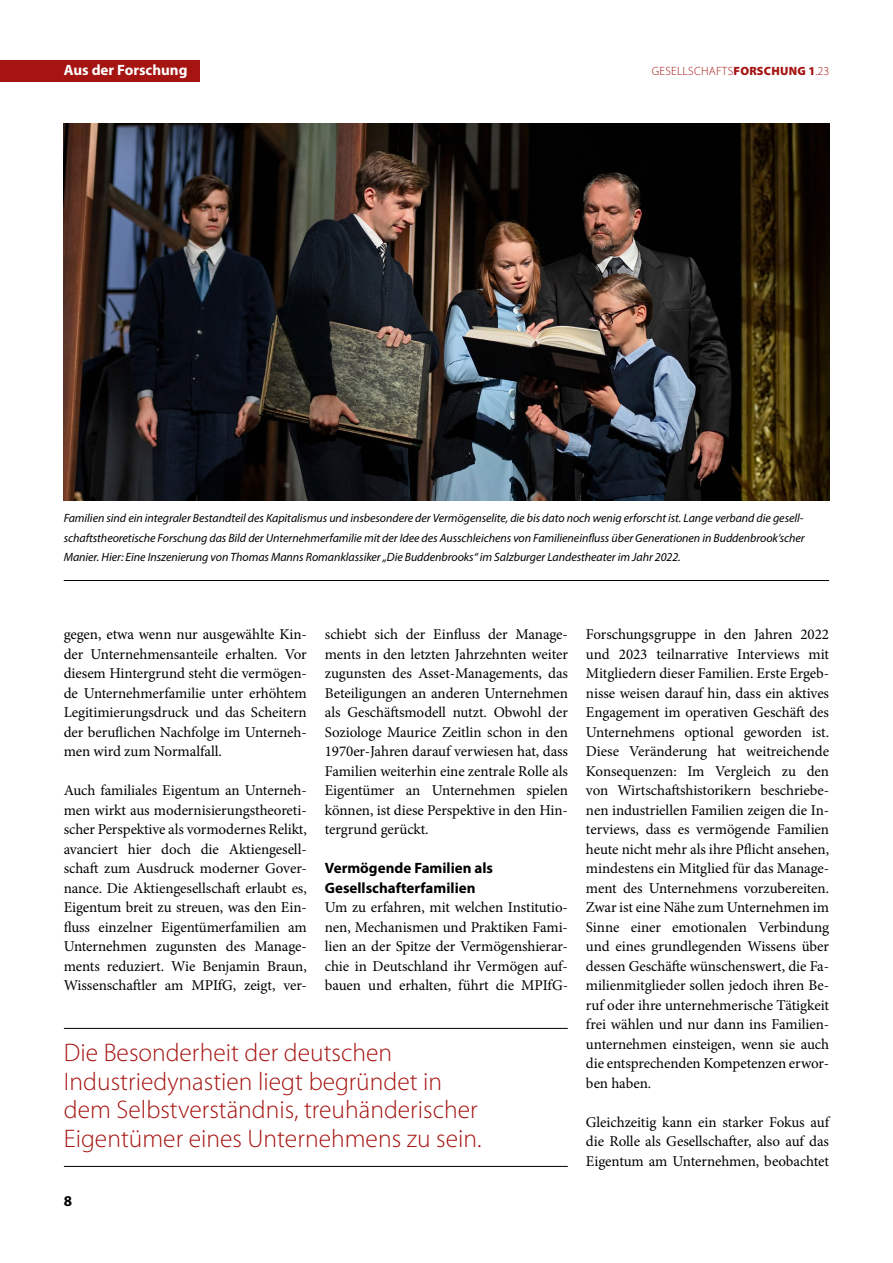
<style>
.page{position:relative;width:893px;height:1263px;background:#fff}
.page>*{position:absolute;margin:0;border:0;box-sizing:border-box;transform-origin:0 0}
.t1{font:300 25.5px/28.5px "Myriad Pro";color:#a51411}
.t2{font:15px/19.5px "Minion Pro";letter-spacing:-.005em;color:#000;text-align:justify}
.t3{font:700 15px/19.5px "Myriad Pro";color:#000}
.t4{font:700 15px "Myriad Pro";color:#fff}
.t5{font:italic 12px/19.5px "Myriad Pro";letter-spacing:-.005em;color:#000;text-align:justify}
.t6{font:300 12px "Myriad Pro";letter-spacing:.02em;color:#a51411}
.s1{font-weight:900}
</style>
<div class="page">
<div style="left:0;top:60px;width:199px;height:22px;background:#a51411"></div>
<hr style="left:64px;top:1028px;width:504px;height:1px;background:#000">
<hr style="left:64px;top:1166px;width:504px;height:1px;background:#000">
<hr style="left:64px;top:580px;width:765px;height:1px;background:#000">
<img style="left:64px;top:123px;width:765px;height:378px">
<p class="t4" style="left:64px;top:60px;width:125px">Aus der Forschung</p>
<p class="t6" style="left:652px;top:64px;width:179px">Gesellschafts<span class="s1">FORSCHUNG 1</span>.23</p>
<p class="t5" style="left:64px;top:508px;width:742px">Familien sind ein integraler Bestandteil des Kapitalismus und insbesondere der Vermögenselite, die bis dato noch wenig erforscht ist. Lange verband die gesell&shy;schaftstheoretische Forschung das Bild der Unternehmerfamilie mit der Idee des Ausschleichens von Familieneinfluss über Generationen in Buddenbrook’scher Manier. Hier: Eine Inszenierung von Thomas Manns Romanklassiker „Die Buddenbrooks“ im Salzburger Landestheater im Jahr 2022.</p>
<p class="t2" style="left:64px;top:625px;width:245px">gegen, etwa wenn nur ausgewählte Kin&shy;der Unternehmensanteile erhalten. Vor diesem Hintergrund steht die vermögen&shy;de Unternehmerfamilie unter erhöhtem Legitimierungsdruck und das Scheitern der beruflichen Nachfolge im Unterneh&shy;men wird zum Normalfall.</p>
<p class="t2" style="left:64px;top:781px;width:245px">Auch familiales Eigentum an Unterneh&shy;men wirkt aus modernisierungstheoreti&shy;scher Perspektive als vormodernes Relikt, avanciert hier doch die Aktiengesell&shy;schaft zum Ausdruck moderner Gover&shy;nance. Die Aktiengesellschaft erlaubt es, Eigentum breit zu streuen, was den Ein&shy;fluss einzelner Eigentümerfamilien am Unternehmen zugunsten des Manage&shy;ments reduziert. Wie Benjamin Braun, Wissenschaftler am MPIfG, zeigt, ver-</p>
<p class="t2" style="left:325px;top:625px;width:245px">schiebt sich der Einfluss der Manage&shy;ments in den letzten Jahrzehnten weiter zugunsten des Asset-Managements, das Beteiligungen an anderen Unternehmen als Geschäftsmodell nutzt. Obwohl der Soziologe Maurice Zeitlin schon in den 1970er-Jahren darauf verwiesen hat, dass Familien weiterhin eine zentrale Rolle als Eigentümer an Unternehmen spielen können, ist diese Perspektive in den Hin&shy;tergrund gerückt.</p>
<p class="t3" style="left:325px;top:858px;width:170px">Vermögende Familien als<br>Gesellschafterfamilien</p>
<p class="t2" style="left:325px;top:898px;width:245px">Um zu erfahren, mit welchen Institutio&shy;nen, Mechanismen und Praktiken Fami&shy;lien an der Spitze der Vermögenshierar&shy;chie in Deutschland ihr Vermögen auf&shy;bauen und erhalten, führt die MPIfG-</p>
<h1 class="t1" style="left:64px;top:1038px;width:419px">Die Besonderheit der deutschen Industriedynastien liegt begründet in dem Selbstverständnis, treuhänderischer Eigentümer eines Unternehmens zu sein.</h1>
<p class="t3" style="left:64px;top:1191px;width:10px">8</p>
<p class="t2" style="left:586px;top:625px;width:245px">Forschungsgruppe in den Jahren 2022 und 2023 teilnarrative Interviews mit Mitgliedern dieser Familien. Erste Ergeb&shy;nisse weisen darauf hin, dass ein aktives Engagement im operativen Geschäft des Unternehmens optional geworden ist.<br>Diese Veränderung hat weitreichende Konsequenzen: Im Vergleich zu den von Wirtschaftshistorikern beschriebe&shy;nen industriellen Familien zeigen die In&shy;terviews, dass es vermögende Familien heute nicht mehr als ihre Pflicht ansehen, mindestens ein Mitglied für das Manage&shy;ment des Unternehmens vorzubereiten.<br>Zwar ist eine Nähe zum Unternehmen im Sinne einer emotionalen Verbindung und eines grundlegenden Wissens über dessen Geschäfte wünschenswert, die Fa&shy;milienmitglieder sollen jedoch ihren Be&shy;ruf oder ihre unternehmerische Tätigkeit frei wählen und nur dann ins Familien&shy;unternehmen einsteigen, wenn sie auch die entsprechenden Kompetenzen erwor&shy;ben haben.</p>
<p class="t2" style="left:586px;top:1112px;width:245px">Gleichzeitig kann ein starker Fokus auf die Rolle als Gesellschafter, also auf das Eigentum am Unternehmen, beobachtet</p>
</div>
